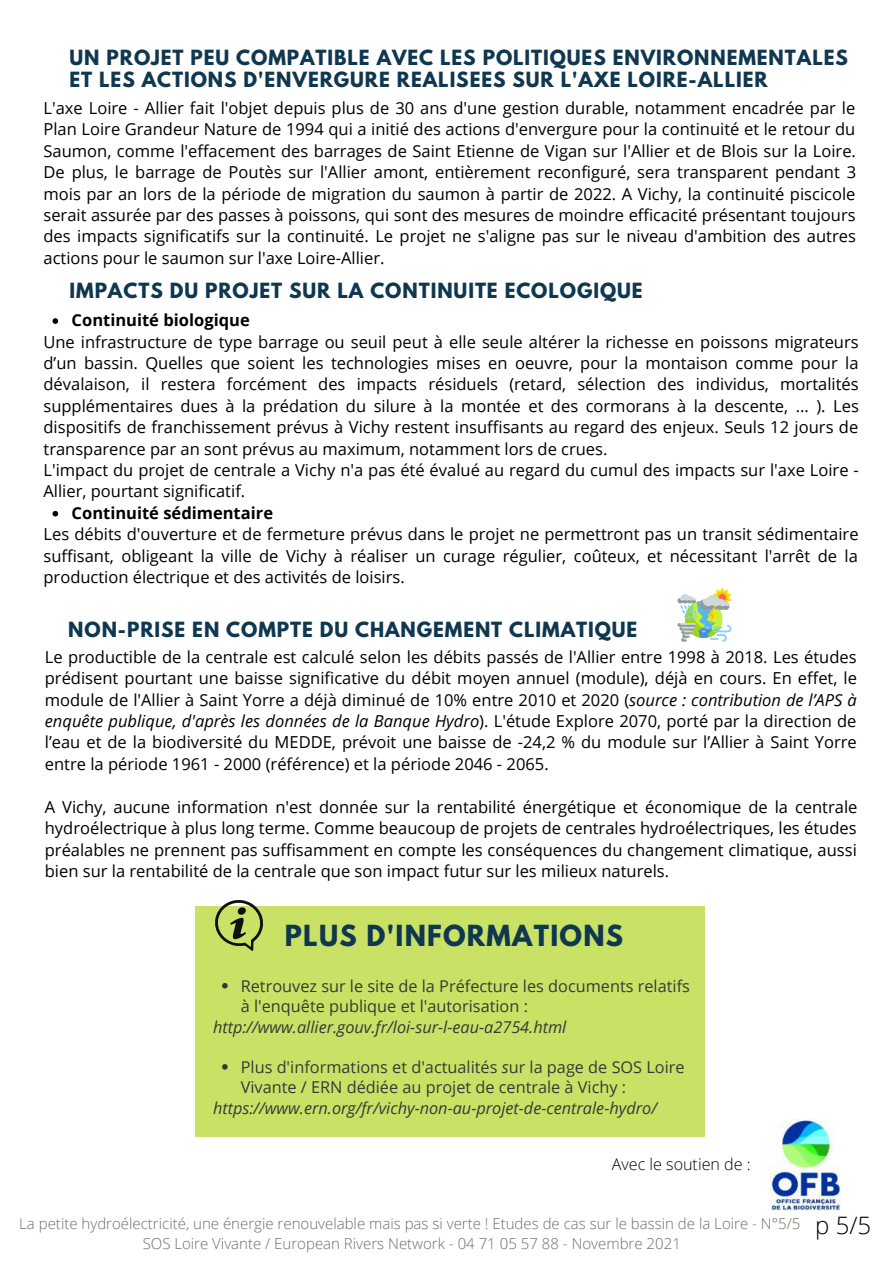
<style>
.page{position:relative;width:894px;height:1264px;background:#fff}
.page>*{position:absolute;margin:0;border:0;box-sizing:border-box;transform-origin:0 0}
.t1{font:700 25.65px "League Spartan";letter-spacing:.05em;color:#0f3750}
.t2{font:700 18.6px/22.5px "League Spartan";letter-spacing:.05em;color:#0f3750}
.t3{font:16.5px/21.5px "Open Sans";color:#000;text-align:justify}
.t4{font:700 16.5px "Open Sans";color:#000}
.t5{font:16.35px/20.2px "Open Sans";color:#383838}
.t6{font:italic 16.35px "Open Sans";color:#383838}
.t7{font:300 16.05px "Open Sans";color:#000}
.t8{font:300 15px/20.2px "Open Sans";color:#6e6d68}
.s1{font-style:italic}
.s2{font-size:24px;color:#000}
</style>
<div class="page">
<div style="left:195px;top:905px;width:509px;height:231px;background:#c9e265"></div>
<svg style="left:213px;top:900px;width:52px;height:50px"></svg>
<svg style="left:677px;top:587px;width:54px;height:54px"></svg>
<svg style="left:222px;top:983px;width:6px;height:5px"></svg>
<svg style="left:222px;top:1064px;width:6px;height:5px"></svg>
<svg style="left:52px;top:318px;width:6px;height:6px"></svg>
<svg style="left:52px;top:511px;width:6px;height:5px"></svg>
<img style="left:770px;top:1119px;width:70px;height:91px">
<p class="t2" style="left:70px;top:48px;width:779px">UN PROJET PEU COMPATIBLE AVEC LES POLITIQUES ENVIRONNEMENTALES<br>ET LES ACTIONS D'ENVERGURE REALISEES SUR L'AXE LOIRE-ALLIER</p>
<p class="t3" style="left:43px;top:97px;width:814px">L'axe Loire - Allier fait l'objet depuis plus de 30 ans d'une gestion durable, notamment encadrée par le Plan Loire Grandeur Nature de 1994 qui a initié des actions d'envergure pour la continuité et le retour du Saumon, comme l'effacement des barrages de Saint Etienne de Vigan sur l'Allier et de Blois sur la Loire.<br>De plus, le barrage de Poutès sur l'Allier amont, entièrement reconfiguré, sera transparent pendant 3 mois par an lors de la période de migration du saumon à partir de 2022. A Vichy, la continuité piscicole serait assurée par des passes à poissons, qui sont des mesures de moindre efficacité présentant toujours des impacts significatifs sur la continuité. Le projet ne s'aligne pas sur le niveau d'ambition des autres actions pour le saumon sur l'axe Loire-Allier.</p>
<p class="t2" style="left:70px;top:282px;width:574px">IMPACTS DU PROJET SUR LA CONTINUITE ECOLOGIQUE</p>
<p class="t4" style="left:72px;top:308px;width:180px">Continuité biologique</p>
<p class="t3" style="left:43px;top:330px;width:816px;text-align:left">Une infrastructure de type barrage ou seuil peut à elle seule altérer la richesse en poissons migrateurs d’un bassin. Quelles que soient les technologies mises en oeuvre, pour la montaison comme pour la dévalaison, il restera forcément des impacts résiduels (retard, sélection des individus, mortalités supplémentaires dues à la prédation du silure à la montée et des cormorans à la descente, ... ). Les dispositifs de franchissement prévus à Vichy restent insuffisants au regard des enjeux. Seuls 12 jours de transparence par an sont prévus au maximum, notamment lors de crues.<br>L'impact du projet de centrale a Vichy n'a pas été évalué au regard du cumul des impacts sur l'axe Loire - Allier, pourtant significatif.</p>
<p class="t3" style="left:43px;top:523px;width:816px">Les débits d'ouverture et de fermeture prévus dans le projet ne permettront pas un transit sédimentaire suffisant, obligeant la ville de Vichy à réaliser un curage régulier, coûteux, et nécessitant l'arrêt de la production électrique et des activités de loisirs.</p>
<p class="t4" style="left:72px;top:501px;width:203px">Continuité sédimentaire</p>
<p class="t2" style="left:68px;top:621px;width:570px">NON-PRISE EN COMPTE DU CHANGEMENT CLIMATIQUE</p>
<p class="t3" style="left:45px;top:645px;width:813px">Le productible de la centrale est calculé selon les débits passés de l'Allier entre 1998 à 2018. Les études prédisent pourtant une baisse significative du débit moyen annuel (module), déjà en cours. En effet, le module de l'Allier à Saint Yorre a déjà diminué de 10% entre 2010 et 2020 (<span class="s1">source : contribution de l’APS à enquête publique, d'après les données de la Banque Hydro</span>). L'étude Explore 2070, porté par la direction de l’eau et de la biodiversité du MEDDE, prévoit une baisse de -24,2 % du module sur l’Allier à Saint Yorre entre la période 1961 - 2000 (référence) et la période 2046 - 2065.</p>
<p class="t3" style="left:45px;top:795px;width:813px">A Vichy, aucune information n'est donnée sur la rentabilité énergétique et économique de la centrale hydroélectrique à plus long terme. Comme beaucoup de projets de centrales hydroélectriques, les études préalables ne prennent pas suffisamment en compte les conséquences du changement climatique, aussi bien sur la rentabilité de la centrale que son impact futur sur les milieux naturels.</p>
<h1 class="t1" style="left:285px;top:923px;width:340px">PLUS D'INFORMATIONS</h1>
<p class="t5" style="left:241px;top:975px;width:450px">Retrouvez sur le site de la Préfecture les documents relatifs à l'enquête publique et l'autorisation :</p>
<p class="t6" style="left:213px;top:1015px;width:355px">http://www.allier.gouv.fr/loi-sur-l-eau-a2754.html</p>
<p class="t5" style="left:241px;top:1056px;width:445px">Plus d'informations et d'actualités <span class="s1">s</span>ur la page de SOS Loire<br>Vivante / ERN dédiée au projet de centrale à Vichy :</p>
<p class="t6" style="left:213px;top:1096px;width:445px">https://www.ern.org/fr/vichy-non-au-projet-de-centrale-hydro/</p>
<p class="t7" style="left:611px;top:1153px;width:140px">Avec le soutien de :</p>
<p class="t8" style="left:143px;top:1212px;width:729px;text-indent:-123px">La petite hydroélectricité, une énergie renouvelable mais pas si verte ! Etudes de cas sur le bassin de la Loire - N°5/5 <span class="s2">p 5/5<br></span>SOS Loire Vivante / European Rivers Network - 04 71 05 57 88 - Novembre 2021</p>
</div>
